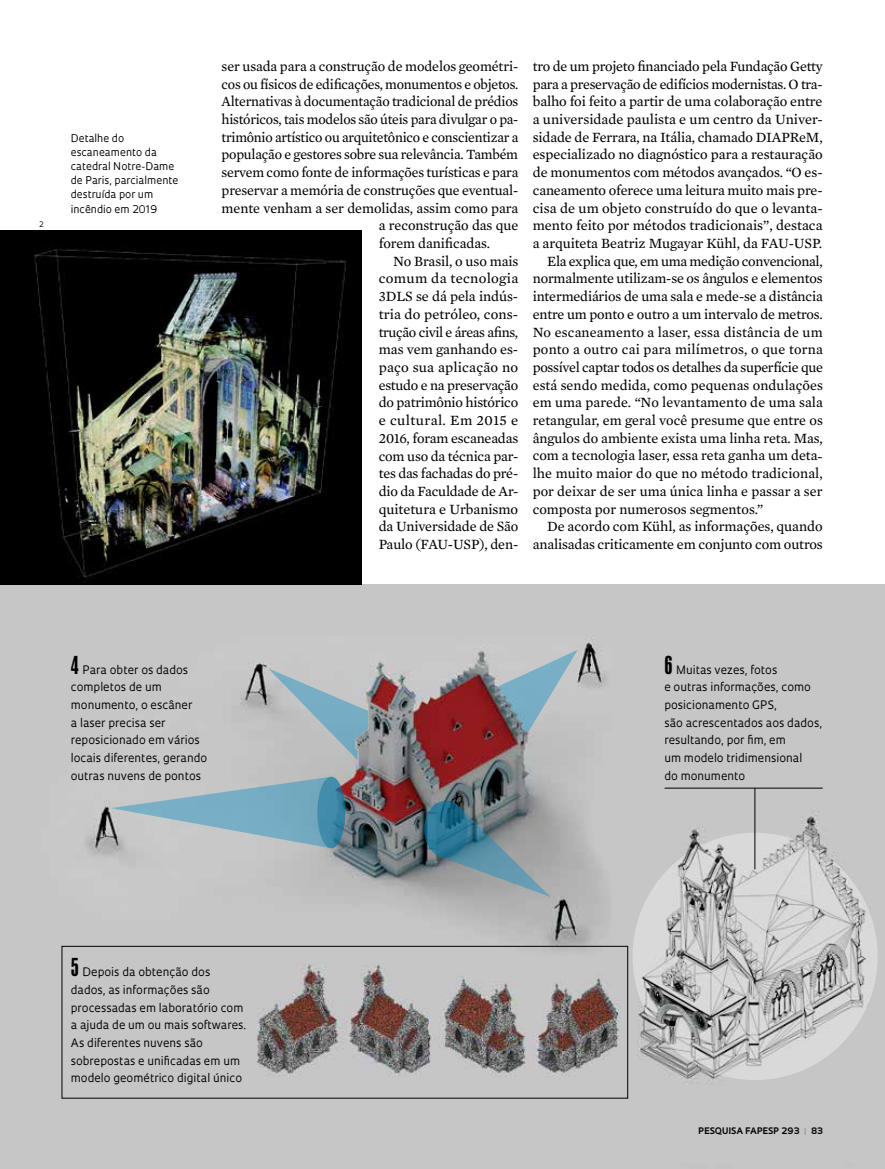
<style>
.page{position:relative;width:885px;height:1169px;background:#fff}
.page>*{position:absolute;margin:0;border:0;box-sizing:border-box;transform-origin:0 0}
.t1{font:14.4px "Mercury Text G2";letter-spacing:-.01em;color:#000}
.t2{font:14.4px "Mercury Text G2";letter-spacing:.01em;color:#000}
.t3{font:14.4px "Mercury Text G2";letter-spacing:.015em;color:#000}
.t4{font:14.4px "Mercury Text G2";letter-spacing:.025em;color:#000}
.t5{font:11.4px/17.7px "Oculum";color:#000}
.t6{font:10.35px/14.1px "Oculum";color:#000}
.t7{font:700 8.7px "Oculum";letter-spacing:.015em;color:#000}
.t8{font:7.35px "Oculum";color:#000}
.s1{font-family:"Swiss 924 BT Regular B";font-size:24px}
.s2{color:#939598}
</style>
<div class="page">
<img style="left:0;top:584px;width:885px;height:584px">
<svg style="left:111px;top:776px;width:234px;height:72px;background:#9fb9c3"></svg>
<svg style="left:424px;top:800px;width:127px;height:97px;background:#819197"></svg>
<svg style="left:317px;top:776px;width:28px;height:72px;background:#3e87a6"></svg>
<svg style="left:424px;top:800px;width:44px;height:57px;background:#24708f"></svg>
<svg style="left:268px;top:668px;width:100px;height:92px;background:#aabac0"></svg>
<svg style="left:497px;top:649px;width:81px;height:83px;background:#a0b2bb"></svg>
<div style="left:62px;top:946px;width:566px;height:152px;border:1px solid #000"></div>
<svg style="left:633px;top:832px;width:245px;height:248px;background:#bfbfbf"></svg>
<hr style="left:755px;top:788px;width:1px;height:81px;background:#000">
<hr style="left:665px;top:788px;width:158px;height:1px;background:#000">
<img style="left:0;top:230px;width:361px;height:354px">
<p class="t8" style="left:39px;top:220px;width:6px">2</p>
<p class="t6" style="left:71px;top:130px;width:109px">Detalhe do escaneamento da catedral Notre-Dame de Paris, parcialmente destruída por um incêndio em 2019</p>
<p class="t1" style="left:222px;top:56px;width:298px">ser usada para a construção de modelos geométri-</p>
<p class="t1" style="left:222px;top:73px;width:298px">cos ou físicos de edificações, monumentos e objetos.</p>
<p class="t1" style="left:222px;top:91px;width:298px">Alternativas à documentação tradicional de prédios</p>
<p class="t1" style="left:222px;top:109px;width:298px">históricos, tais modelos são úteis para divulgar o pa-</p>
<p class="t1" style="left:222px;top:126px;width:298px">trimônio artístico ou arquitetônico e conscientizar a</p>
<p class="t1" style="left:222px;top:144px;width:298px">população e gestores sobre sua relevância. Também</p>
<p class="t1" style="left:222px;top:162px;width:298px">servem como fonte de informações turísticas e para</p>
<p class="t1" style="left:222px;top:180px;width:298px">preservar a memória de construções que eventual-</p>
<p class="t1" style="left:222px;top:197px;width:298px">mente venham a ser demolidas, assim como para</p>
<p class="t1" style="left:379px;top:215px;width:141px">a reconstrução das que</p>
<p class="t1" style="left:379px;top:233px;width:113px">forem danificadas.</p>
<p class="t1" style="left:393px;top:250px;width:127px">No Brasil, o uso mais</p>
<p class="t3" style="left:379px;top:268px;width:141px">comum da tecnologia</p>
<p class="t1" style="left:379px;top:286px;width:141px">3DLS se dá pela indús-</p>
<p class="t1" style="left:379px;top:303px;width:141px">tria do petróleo, cons-</p>
<p class="t1" style="left:379px;top:321px;width:141px">trução civil e áreas afins,</p>
<p class="t1" style="left:379px;top:339px;width:141px">mas vem ganhando es-</p>
<p class="t2" style="left:379px;top:357px;width:141px">paço sua aplicação no</p>
<p class="t1" style="left:379px;top:374px;width:141px">estudo e na preservação</p>
<p class="t1" style="left:379px;top:392px;width:141px">do patrimônio histórico</p>
<p class="t4" style="left:379px;top:410px;width:141px">e cultural. Em 2015 e</p>
<p class="t1" style="left:379px;top:427px;width:141px">2016, foram escaneadas</p>
<p class="t1" style="left:379px;top:445px;width:141px">com uso da técnica par-</p>
<p class="t1" style="left:379px;top:463px;width:141px">tes das fachadas do pré-</p>
<p class="t1" style="left:379px;top:481px;width:141px">dio da Faculdade de Ar-</p>
<p class="t1" style="left:379px;top:498px;width:141px">quitetura e Urbanismo</p>
<p class="t1" style="left:379px;top:516px;width:141px">da Universidade de São</p>
<p class="t1" style="left:379px;top:534px;width:141px">Paulo (FAU-USP), den-</p>
<p class="t1" style="left:533px;top:56px;width:292px">tro de um projeto financiado pela Fundação Getty</p>
<p class="t1" style="left:533px;top:73px;width:291px">para a preservação de edifícios modernistas. O tra-</p>
<p class="t1" style="left:533px;top:91px;width:291px">balho foi feito a partir de uma colaboração entre</p>
<p class="t1" style="left:533px;top:109px;width:291px">a universidade paulista e um centro da Univer-</p>
<p class="t1" style="left:533px;top:126px;width:291px">sidade de Ferrara, na Itália, chamado DIAPReM,</p>
<p class="t1" style="left:533px;top:144px;width:291px">especializado no diagnóstico para a restauração</p>
<p class="t1" style="left:533px;top:162px;width:291px">de monumentos com métodos avançados. “O es-</p>
<p class="t1" style="left:533px;top:180px;width:291px">caneamento oferece uma leitura muito mais pre-</p>
<p class="t1" style="left:533px;top:197px;width:291px">cisa de um objeto construído do que o levanta-</p>
<p class="t1" style="left:533px;top:215px;width:291px">mento feito por métodos tradicionais”, destaca</p>
<p class="t1" style="left:533px;top:233px;width:291px">a arquiteta Beatriz Mugayar Kühl, da FAU-USP.</p>
<p class="t1" style="left:547px;top:250px;width:277px">Ela explica que, em uma medição convencional,</p>
<p class="t1" style="left:533px;top:268px;width:291px">normalmente utilizam-se os ângulos e elementos</p>
<p class="t1" style="left:533px;top:286px;width:292px">intermediários de uma sala e mede-se a distância</p>
<p class="t1" style="left:533px;top:303px;width:291px">entre um ponto e outro a um intervalo de metros.</p>
<p class="t2" style="left:533px;top:321px;width:291px">No escaneamento a laser, essa distância de um</p>
<p class="t3" style="left:533px;top:339px;width:292px">ponto a outro cai para milímetros, o que torna</p>
<p class="t1" style="left:533px;top:357px;width:292px">possível captar todos os detalhes da superfície que</p>
<p class="t1" style="left:533px;top:374px;width:292px">está sendo medida, como pequenas ondulações</p>
<p class="t1" style="left:533px;top:392px;width:292px">em uma parede. “No levantamento de uma sala</p>
<p class="t1" style="left:533px;top:410px;width:292px">retangular, em geral você presume que entre os</p>
<p class="t1" style="left:533px;top:427px;width:292px">ângulos do ambiente exista uma linha reta. Mas,</p>
<p class="t1" style="left:533px;top:445px;width:291px">com a tecnologia laser, essa reta ganha um deta-</p>
<p class="t2" style="left:533px;top:463px;width:292px">lhe muito maior do que no método tradicional,</p>
<p class="t1" style="left:533px;top:481px;width:291px">por deixar de ser uma única linha e passar a ser</p>
<p class="t1" style="left:533px;top:498px;width:232px">composta por numerosos segmentos.”</p>
<p class="t1" style="left:547px;top:516px;width:277px">De acordo com Kühl, as informações, quando</p>
<p class="t1" style="left:533px;top:534px;width:292px">analisadas criticamente em conjunto com outros</p>
<p class="t5" style="left:71px;top:660px;width:138px"><span class="s1">4</span> Para obter os dados completos de um monumento, o escâner<br>a laser precisa ser reposicionado em vários locais diferentes, gerando outras nuvens de pontos</p>
<p class="t5" style="left:664px;top:660px;width:159px"><span class="s1">6</span> Muitas vezes, fotos<br>e outras informações, como posicionamento GPS,<br>são acrescentados aos dados, resultando, por fim, em<br>um modelo tridimensional<br>do monumento</p>
<p class="t5" style="left:71px;top:962px;width:177px"><span class="s1">5</span> Depois da obtenção dos dados, as informações são processadas em laboratório com a ajuda de um ou mais softwares.<br>As diferentes nuvens são sobrepostas e unificadas em um modelo geométrico digital único</p>
<p class="t7" style="left:698px;top:1124px;width:126px">PESQUISA FAPESP 293 <span class="s2">|</span> 83</p>
</div>
